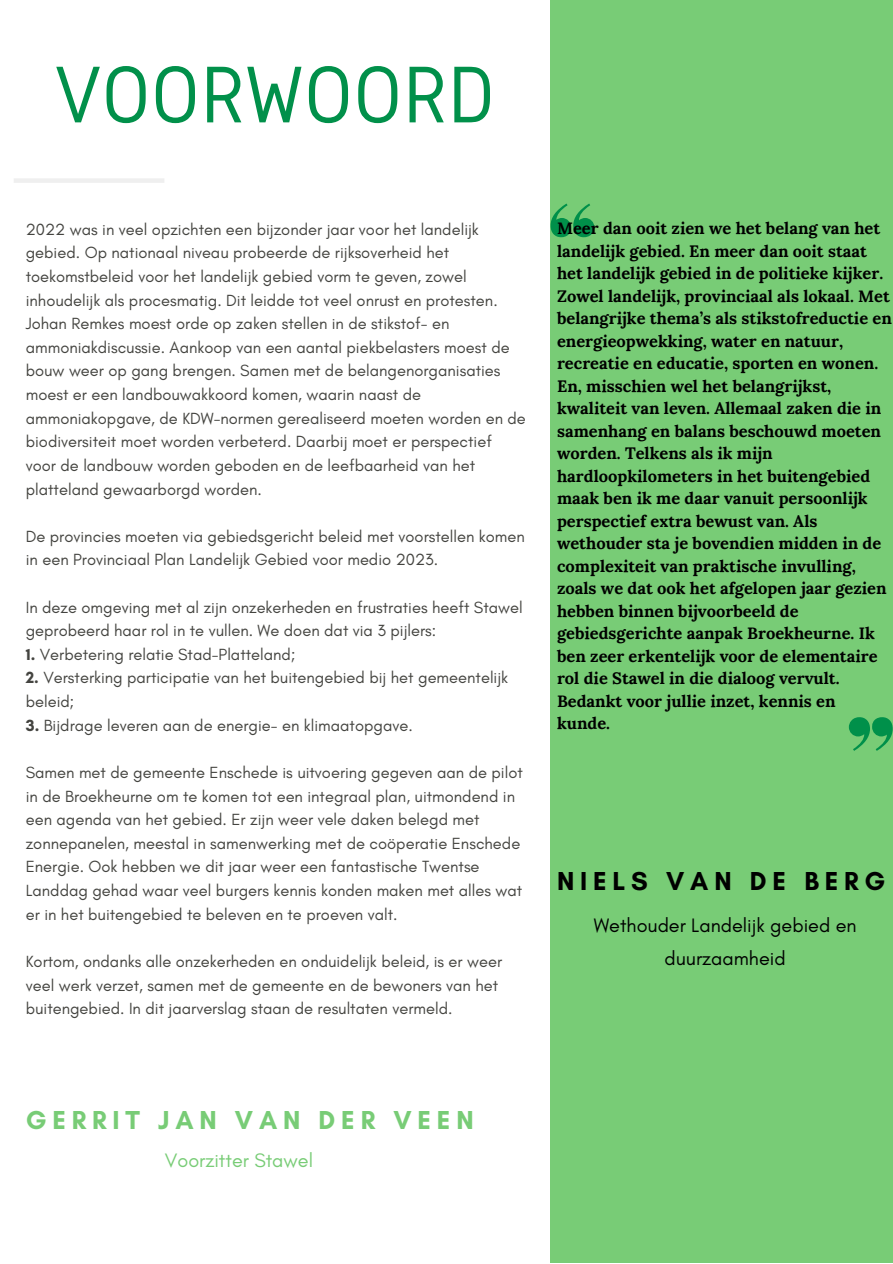
<style>
.page{position:relative;width:893px;height:1264px;background:#fff}
.page>*{position:absolute;margin:0;border:0;box-sizing:border-box;transform-origin:0 0}
.t1{font:80.4px "Gidole";color:#01904a}
.t2{font:700 26.4px "Glacial Indifference";letter-spacing:.22em;color:#78cc76}
.t3{font:700 26.4px "Glacial Indifference";letter-spacing:.22em;color:#000}
.t4{font:19.8px/32.5px "Glacial Indifference";color:#000;text-align:center}
.t5{font:19.8px "Glacial Indifference";color:#78cc76}
.t6{font:16.5px/23.5px "Glacial Indifference";color:#444440}
.t7{font:700 16.5px/22.5px "Lora";color:#000}
.s1{font-weight:700}
</style>
<div class="page">
<div style="left:550px;top:0;width:342px;height:1262px;background:#78cc76"></div>
<svg style="left:848px;top:717px;width:44px;height:34px"></svg>
<svg style="left:550px;top:203px;width:44px;height:34px"></svg>
<div style="left:14px;top:178px;width:150px;height:5px;background:#efefef"></div>
<h1 class="t1" style="left:55px;top:49px;width:442px">VOORWOORD</h1>
<p class="t6" style="left:26px;top:217px;width:501px">2022 was in veel opzichten een bijzonder jaar voor het landelijk gebied. Op nationaal niveau probeerde de rijksoverheid het toekomstbeleid voor het landelijk gebied vorm te geven, zowel inhoudelijk als procesmatig. Dit leidde tot veel onrust en protesten.<br>Johan Remkes moest orde op zaken stellen in de stikstof- en ammoniakdiscussie. Aankoop van een aantal piekbelasters moest de bouw weer op gang brengen. Samen met de belangenorganisaties moest er een landbouwakkoord komen, waarin naast de ammoniakopgave, de KDW-normen gerealiseerd moeten worden en de biodiversiteit moet worden verbeterd. Daarbij moet er perspectief voor de landbouw worden geboden en de leefbaarheid van het platteland gewaarborgd worden.</p>
<p class="t6" style="left:26px;top:524px;width:500px">De provincies moeten via gebiedsgericht beleid met voorstellen komen in een Provinciaal Plan Landelijk Gebied voor medio 2023.</p>
<p class="t6" style="left:26px;top:595px;width:498px">In deze omgeving met al zijn onzekerheden en frustraties heeft Stawel geprobeerd haar rol in te vullen. We doen dat via 3 pijlers:</p>
<p class="t6" style="left:26px;top:642px;width:271px"><span class="s1">1.</span> Verbetering relatie Stad-Platteland;</p>
<p class="t6" style="left:26px;top:666px;width:484px"><span class="s1">2.</span> Versterking participatie van het buitengebied bij het gemeentelijk beleid;</p>
<p class="t6" style="left:26px;top:713px;width:388px"><span class="s1">3.</span> Bijdrage leveren aan de energie- en klimaatopgave.</p>
<p class="t6" style="left:26px;top:760px;width:498px">Samen met de gemeente Enschede is uitvoering gegeven aan de pilot in de Broekheurne om te komen tot een integraal plan, uitmondend in een agenda van het gebied. Er zijn weer vele daken belegd met zonnepanelen, meestal in samenwerking met de coöperatie Enschede Energie. Ook hebben we dit jaar weer een fantastische Twentse Landdag gehad waar veel burgers kennis konden maken met alles wat er in het buitengebied te beleven en te proeven valt.</p>
<p class="t6" style="left:26px;top:949px;width:478px">Kortom, ondanks alle onzekerheden en onduidelijk beleid, is er weer veel werk verzet, samen met de gemeente en de bewoners van het buitengebied. In dit jaarverslag staan de resultaten vermeld.</p>
<p class="t7" style="left:557px;top:217px;width:336px">Meer dan ooit zien we het belang van het landelijk gebied. En meer dan ooit staat het landelijk gebied in de politieke kijker.<br>Zowel landelijk, provinciaal als lokaal. Met belangrijke thema’s als stikstofreductie en energieopwekking, water en natuur, recreatie en educatie, sporten en wonen.<br>En, misschien wel het belangrijkst, kwaliteit van leven. Allemaal zaken die in samenhang en balans beschouwd moeten worden. Telkens als ik mijn hardloopkilometers in het buitengebied maak ben ik me daar vanuit persoonlijk perspectief extra bewust van. Als wethouder sta je bovendien midden in de complexiteit van praktische invulling, zoals we dat ook het afgelopen jaar gezien hebben binnen bijvoorbeeld de gebiedsgerichte aanpak Broekheurne. Ik ben zeer erkentelijk voor de elementaire rol die Stawel in die dialoog vervult.<br>Bedankt voor jullie inzet, kennis en kunde.</p>
<h2 class="t3" style="left:557px;top:864px;width:330px">NIELS VAN DE BERG</h2>
<p class="t4" style="left:593px;top:909px;width:264px">Wethouder Landelijk gebied en duurzaamheid</p>
<h2 class="t2" style="left:26px;top:1103px;width:449px">GERRIT JAN VAN DER VEEN</h2>
<p class="t5" style="left:165px;top:1148px;width:150px">Voorzitter Stawel</p>
</div>
